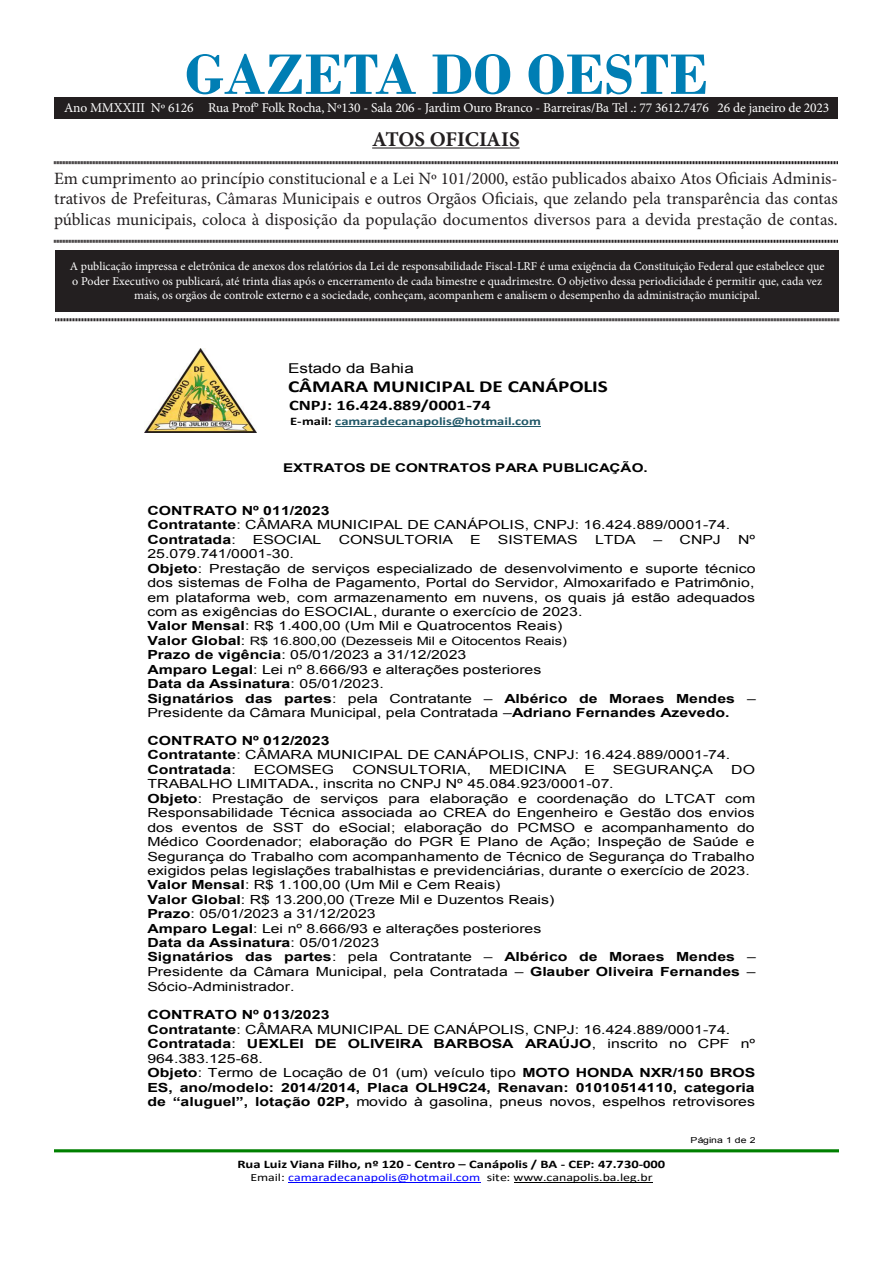
<style>
.page{position:relative;width:893px;height:1263px;background:#fff}
.page>*{position:absolute;margin:0;border:0;box-sizing:border-box;transform-origin:0 0}
.t1{font:700 60px "Bodoni";color:#007eb4}
.t2{font:700 21px "Minion Pro";letter-spacing:-.005em;color:#231f20}
.t3{font:17.25px/20.7px "Minion Pro";color:#231f20;text-align:justify}
.t4{font:700 16.8px "Calibri";letter-spacing:-.005em;color:#000;scale:1.26 1}
.t5{font:700 14.55px "Calibri";letter-spacing:.005em;color:#000;scale:1.26 1}
.t6{font:13.5px "Minion Pro";letter-spacing:-.01em;color:#fff}
.t7{font:13.5px "Arial";color:#000;scale:1.26 1}
.t8{font:12.6px/14.4px "Arial";letter-spacing:.005em;color:#000;scale:1.26 1}
.t9{font:700 12.6px/14.4px "Arial";letter-spacing:.005em;color:#000;scale:1.26 1}
.t10{font:12px/14.4px "Minion Pro";color:#fff;text-align:center}
.t11{font:700 12px "Arial";letter-spacing:.005em;color:#000;scale:1.26 1}
.t12{font:700 11.55px "Calibri";letter-spacing:-.005em;color:#000;scale:1.26 1}
.t13{font:11.55px "Arial";color:#000;scale:1.26 1}
.t14{font:700 11.55px "Calibri";color:#215868;scale:1.26 1}
.t15{font:11.1px "Calibri";color:#000;scale:1.26 1}
.t16{font:8.25px "Arial";letter-spacing:.02em;color:#000;scale:1.26 1}
.s1{color:#000}
.s2{font-weight:700}
.s3{font-style:inherit}
.s4{font-weight:700;font-size:12.6px}
.s5{font-size:12.6px}
.s6{font-weight:400}
.s7{color:#00f}
</style>
<div class="page">
<div style="left:55px;top:250px;width:784px;height:61px;background:#231f20"></div>
<hr style="left:372px;top:147px;width:148px;height:2px;background:#231f20">
<svg style="left:54px;top:161px;width:784px;height:4px;background:#908e8e"></svg>
<svg style="left:54px;top:239px;width:784px;height:4px;background:#908e8e"></svg>
<svg style="left:55px;top:318px;width:784px;height:4px;background:#908e8e"></svg>
<div style="left:54px;top:98px;width:784px;height:20px;background:#231f20"></div>
<img style="left:144px;top:348px;width:112px;height:84px">
<hr style="left:335px;top:426px;width:206px;height:1px;background:#215868">
<hr style="left:288px;top:1182px;width:192px;height:1px;background:#00f">
<hr style="left:514px;top:1182px;width:138px;height:1px;background:#000">
<hr style="left:54px;top:1149px;width:785px;height:3px;background:#008000">
<p class="t1" style="left:185px;top:39px;width:525px">GAZETA DO OESTE</p>
<p class="t2" style="left:372px;top:124px;width:149px">ATOS OFICIAIS</p>
<p class="t3" style="left:54px;top:168px;width:785px">Em cumprimento ao princípio constitucional e a Lei Nº 101/2000, estão publicados abaixo Atos Oficiais Adminis&shy;trativos de Prefeituras, Câmaras Municipais e outros Orgãos Oficiais, que zelando pela transparência das contas públicas municipais, coloca à disposição da população documentos diversos para a devida prestação de contas.</p>
<p class="t10" style="left:70px;top:259px;width:756px">A publicação impressa e eletrônica de anexos dos relatórios da Lei de responsabilidade Fiscal-LRF é uma exigência da Constituição Federal que estabelece que o Poder Executivo os publicará, até trinta dias após o encerramento de cada bimestre e quadrimestre. O objetivo dessa periodicidade é permitir que, cada vez mais, os orgãos de controle externo e a sociedade, conheçam, acompanhem e analisem o desempenho da administração municipal.</p>
<p class="t6" style="left:64px;top:98px;width:767px">Ano MMXXIII Nº 6126 Rua Prof° Folk Rocha, Nº130 - Sala 206 - Jardim Ouro Branco - Barreiras/Ba Tel .: 77 3612.7476 26 de janeiro de 2023</p>
<p class="t7" style="left:288px;top:359px;width:101px">Estado da Bahia</p>
<p class="t4" style="left:288px;top:374px;width:255px">CÂMARA MUNICIPAL DE CANÁPOLIS</p>
<p class="t5" style="left:289px;top:395px;width:162px">CNPJ: 16.424.889/0001-74</p>
<p class="t14" style="left:290px;top:413px;width:200px"><span class="s1">E-mail:</span> camaradecanapolis@hotmail.com</p>
<p class="t11" style="left:283px;top:460px;width:291px">EXTRATOS DE CONTRATOS PARA PUBLICAÇÃO.</p>
<p class="t8" style="left:147px;top:503px;width:464px"><span class="s2">CONTRATO Nº 011/2023<br>Contratante</span>: CÂMARA MUNICIPAL DE CANÁPOLIS, CNPJ: 16.424.889/0001-74.<br><span class="s2">Contratada</span>:</p>
<p class="t8" style="left:253px;top:532px;width:56px">ESOCIAL</p>
<p class="t8" style="left:339px;top:532px;width:92px">CONSULTORIA</p>
<p class="t8" style="left:470px;top:532px;width:10px">E</p>
<p class="t8" style="left:498px;top:532px;width:65px">SISTEMAS</p>
<p class="t8" style="left:595px;top:532px;width:34px">LTDA</p>
<p class="t8" style="left:653px;top:532px;width:55px"><span class="s3">–</span> CNPJ</p>
<p class="t8" style="left:738px;top:532px;width:15px">Nº</p>
<p class="t8" style="left:147px;top:547px;width:484px">25.079.741/0001-30.<br><span class="s2">Objeto</span>: Prestação de serviços especializado de desenvolvimento e suporte técnico dos sistemas de Folha de Pagamento, Portal do Servidor, Almoxarifado e Patrimônio, em plataforma web, com armazenamento em nuvens, os quais já estão adequados com as exigências do ESOCIAL, durante o exercício de 2023.<br><span class="s2">Valor Mensal</span>: R$ 1.400,00 (Um Mil e Quatrocentos Reais)</p>
<p class="t13" style="left:147px;top:633px;width:334px"><span class="s4">Valor Global</span><span class="s5">:</span> R$ 16.800,00 (Dezesseis Mil e Oitocentos Reais)</p>
<p class="t8" style="left:147px;top:648px;width:484px"><span class="s2">Prazo de vigência</span>: 05/01/2023 a 31/12/2023<br><span class="s2">Amparo Legal</span>: Lei nº 8.666/93 e alterações posteriores<br><span class="s2">Data da Assinatura</span>: 05/01/2023.<br><span class="s2">Signatários das partes</span>: pela Contratante <span class="s3">–</span> <span class="s2">Albérico de Moraes Mendes</span> <span class="s3">– </span>Presidente da Câmara Municipal, pela Contratada <span class="s3">–</span><span class="s2">Adriano Fernandes Azevedo.</span></p>
<p class="t8" style="left:147px;top:733px;width:464px"><span class="s2">CONTRATO Nº 012/2023<br>Contratante</span>: CÂMARA MUNICIPAL DE CANÁPOLIS, CNPJ: 16.424.889/0001-74.<br><span class="s2">Contratada</span>:</p>
<p class="t8" style="left:254px;top:762px;width:65px">ECOMSEG</p>
<p class="t8" style="left:352px;top:762px;width:96px">CONSULTORIA,</p>
<p class="t8" style="left:489px;top:762px;width:63px">MEDICINA</p>
<p class="t8" style="left:584px;top:762px;width:10px">E</p>
<p class="t8" style="left:613px;top:762px;width:81px">SEGURANÇA</p>
<p class="t8" style="left:731px;top:762px;width:21px">DO</p>
<p class="t8" style="left:147px;top:776px;width:484px">TRABALHO LIMITADA<span class="s2">.</span>, inscrita no CNPJ Nº 45.084.923/0001-07.<br><span class="s2">Objeto</span>: Prestação de serviços para elaboração e coordenação do LTCAT com Responsabilidade Técnica associada ao CREA do Engenheiro e Gestão dos envios dos eventos de SST do eSocial; elaboração do PCMSO e acompanhamento do Médico Coordenador; elaboração do PGR E Plano de Ação; Inspeção de Saúde e Segurança do Trabalho com acompanhamento de Técnico de Segurança do Trabalho exigidos pelas legislações trabalhistas e previdenciárias, durante o exercício de 2023.<br><span class="s2">Valor Mensal</span>: R$ 1.100,00 (Um Mil e Cem Reais)<br><span class="s2">Valor Global</span>: R$ 13.200,00 (Treze Mil e Duzentos Reais)<br><span class="s2">Prazo</span>: 05/01/2023 a 31/12/2023<br><span class="s2">Amparo Legal</span>: Lei nº 8.666/93 e alterações posteriores<br><span class="s2">Data da Assinatura</span>: 05/01/2023<br><span class="s2">Signatários das partes</span>: pela Contratante <span class="s3">–</span> <span class="s2">Albérico de Moraes Mendes</span> <span class="s3">– </span>Presidente da Câmara Municipal, pela Contratada <span class="s3">–</span> <span class="s2">Glauber Oliveira Fernandes</span> <span class="s3">– </span>Sócio-Administrador.</p>
<p class="t9" style="left:147px;top:1008px;width:484px">CONTRATO Nº 013/2023<br>Contratante<span class="s6">: CÂMARA MUNICIPAL DE CANÁPOLIS, CNPJ: 16.424.889/0001-74.<br></span>Contratada<span class="s6">:</span> UEXLEI DE OLIVEIRA BARBOSA ARAÚJO<span class="s6">, inscrito no CPF nº 964.383.125-68.<br></span>Objeto<span class="s6">: Termo de Locação de 01 (um) veículo tipo</span> MOTO HONDA NXR/150 BROS ES, ano/modelo: 2014/2014, Placa OLH9C24, Renavan: 01010514110, categoria <span class="s3">de “aluguel”,</span> lotação 02P, <span class="s6">movido à gasolina, pneus novos, espelhos retrovisores</span></p>
<p class="t12" style="left:237px;top:1156px;width:341px">Rua Luiz Viana Filho, nº 120 - Centro – Canápolis / BA - CEP: 47.730-000</p>
<p class="t15" style="left:250px;top:1170px;width:321px">Email: <span class="s7">camaradecanapolis@hotmail.com</span> site: www.canapolis.ba.leg.br</p>
<p class="t16" style="left:690px;top:1135px;width:53px">Página 1 de 2</p>
</div>
